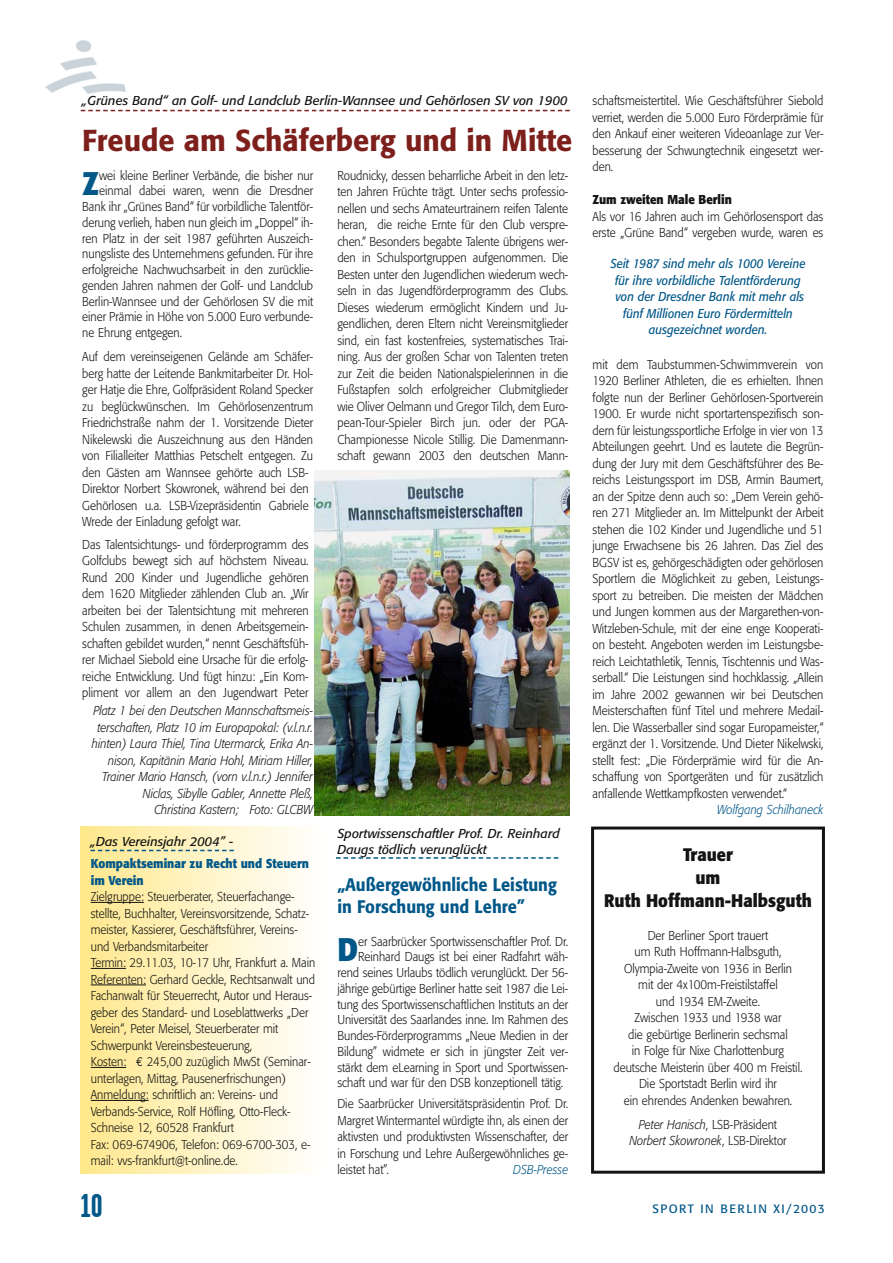
<style>
.page{position:relative;width:893px;height:1263px;background:#fff}
.page>*{position:absolute;margin:0;border:0;box-sizing:border-box;transform-origin:0 0}
.t1{font:700 33px "Garage Gothic";color:#005788}
.t2{font:700 32.4px "Formata";color:#005788;scale:.9 1}
.t3{font:500 30px "Formata";color:#7d201c;scale:.96 1}
.t4{font:500 18px/22.6px "Formata";color:#005788;scale:.9 1}
.t5{font:700 18px/22.6px "Formata";color:#131413;text-align:center;scale:.9 1}
.t6{font:300 12.75px/16.5px "Formata";color:#131413;text-align:justify;scale:.9 1}
.t7{font:italic 300 12.75px/16.5px "Formata";color:#131413;text-align:center;scale:.9 1}
.t8{font:italic 12.75px/15.9px "Formata";color:#131413}
.t9{font:italic 12.75px/16.5px "Formata";color:#005788;text-align:center;scale:.9 1}
.t10{font:700 12.75px/16.5px "Formata";color:#005888;scale:.9 1}
.t11{font:italic 300 12.75px "Formata";color:#005788;scale:.9 1}
.t12{font:700 12.75px "Formata";color:#131413;scale:.9 1}
.t13{font:12px "Formata";letter-spacing:.115em;color:#005788}
.s1{font-family:"Euro Mono";font-weight:400}
.s2{font-style:normal}
</style>
<div class="page">
<img style="left:45px;top:40px;width:81px;height:54px">
<svg style="left:81px;top:110px;width:489px;height:1px"></svg>
<div style="left:591px;top:826px;width:234px;height:348px;border:3px solid #131413"></div>
<svg style="left:336px;top:857px;width:222px;height:2px"></svg>
<img style="left:315px;top:470px;width:255px;height:345px">
<div style="left:81px;top:826px;width:245px;height:348px;background:linear-gradient(to right,#ffe88d,#fff)"></div>
<svg style="left:91px;top:902px;width:22px;height:1px"></svg>
<hr style="left:113px;top:902px;width:31px;height:1px;background:#131413">
<hr style="left:95px;top:968px;width:31px;height:1px;background:#131413">
<hr style="left:91px;top:984px;width:55px;height:1px;background:#131413">
<svg style="left:91px;top:1067px;width:35px;height:1px"></svg>
<hr style="left:91px;top:1100px;width:58px;height:1px;background:#131413">
<svg style="left:91px;top:850px;width:143px;height:1px"></svg>
<p class="t8" style="left:82px;top:94px;width:487px">„Grünes Band“ an Golf- und Landclub Berlin-Wannsee und Gehörlosen SV von 1900</p>
<h3 class="t3" style="left:82px;top:127px;width:512px">Freude am Schäferberg und in Mitte</h3>
<p class="t6" style="left:337px;top:168px;width:258px">Roudnicky, dessen beharrliche Arbeit in den letz&shy;ten Jahren Früchte trägt. Unter sechs professio&shy;nellen und sechs Amateurtrainern reifen Talente heran, die reiche Ernte für den Club verspre&shy;chen.“ Besonders begabte Talente übrigens wer&shy;den in Schulsportgruppen aufgenommen. Die Besten unter den Jugendlichen wiederum wech&shy;seln in das Jugendförderprogramm des Clubs.<br>Dieses wiederum ermöglicht Kindern und Ju&shy;gendlichen, deren Eltern nicht Vereinsmitglieder sind, ein fast kostenfreies, systematisches Trai&shy;ning. Aus der großen Schar von Talenten treten zur Zeit die beiden Nationalspielerinnen in die Fußstapfen solch erfolgreicher Clubmitglieder wie Oliver Oelmann und Gregor Tilch, dem Euro&shy;pean-Tour-Spieler Birch jun. oder der PGA-Championesse Nicole Stillig. Die Damenmann&shy;schaft gewann 2003 den deutschen Mann-</p>
<h2 class="t2" style="left:82px;top:169px;width:20px">Z</h2>
<p class="t6" style="left:99px;top:168px;width:239px">wei kleine Berliner Verbände, die bisher nur</p>
<p class="t6" style="left:99px;top:184px;width:239px">einmal dabei waren, wenn die Dresdner</p>
<p class="t6" style="left:82px;top:199px;width:258px">Bank ihr „Grünes Band“ für vorbildliche Talentför-</p>
<p class="t6" style="left:82px;top:215px;width:258px">derung verlieh, haben nun gleich im „Doppel“ ih-</p>
<p class="t6" style="left:82px;top:231px;width:258px">ren Platz in der seit 1987 geführten Auszeich-</p>
<p class="t6" style="left:82px;top:247px;width:258px">nungsliste des Unternehmens gefunden. Für ihre</p>
<p class="t6" style="left:82px;top:262px;width:258px">erfolgreiche Nachwuchsarbeit in den zurücklie-</p>
<p class="t6" style="left:82px;top:278px;width:258px">genden Jahren nahmen der Golf- und Landclub</p>
<p class="t6" style="left:82px;top:294px;width:258px">Berlin-Wannsee und der Gehörlosen SV die mit</p>
<p class="t6" style="left:82px;top:310px;width:258px">einer Prämie in Höhe von 5.000 Euro verbunde-</p>
<p class="t6" style="left:82px;top:325px;width:112px">ne Ehrung entgegen.</p>
<p class="t6" style="left:82px;top:349px;width:258px;text-align:left">Auf dem vereinseigenen Gelände am Schäfer&shy;berg hatte der Leitende Bankmitarbeiter Dr. Hol&shy;ger Hatje die Ehre, Golfpräsident Roland Specker zu beglückwünschen. Im Gehörlosenzentrum Friedrichstraße nahm der 1. Vorsitzende Dieter Nikelewski die Auszeichnung aus den Händen von Filialleiter Matthias Petschelt entgegen. Zu den Gästen am Wannsee gehörte auch LSB-Direktor Norbert Skowronek, während bei den Gehörlosen u.a. LSB-Vizepräsidentin Gabriele Wrede der Einladung gefolgt war.</p>
<p class="t6" style="left:82px;top:537px;width:253px">Das Talentsichtungs- und förderprogramm des Golfclubs bewegt sich auf höchstem Niveau.<br>Rund 200 Kinder und Jugendliche gehören dem 1620 Mitglieder zählenden Club an. „Wir arbeiten bei der Talentsichtung mit mehreren Schulen zusammen, in denen Arbeitsgemein&shy;schaften gebildet wurden,“ nennt Geschäftsfüh&shy;rer Michael Siebold eine Ursache für die erfolg&shy;reiche Entwicklung. Und fügt hinzu: „Ein Kom&shy;pliment vor allem an den Jugendwart Peter</p>
<p class="t7" style="left:92px;top:704px;width:247px;text-align:right">Platz 1 bei den Deutschen Mannschaftsmeis&shy;terschaften, Platz 10 im Europapokal: (v.l.n.r. hinten) Laura Thiel, Tina Utermarck, Erika An&shy;nison, Kapitänin Maria Hohl, Miriam Hiller, Trainer Mario Hansch, (vorn v.l.n.r.) Jennifer Niclas, Sibylle Gabler, Annette Pleß,<br>Christina Kastern; Foto: GLCBW</p>
<p class="t8" style="left:91px;top:834px;width:144px">„Das Vereinsjahr 2004” -</p>
<p class="t10" style="left:91px;top:856px;width:244px">Kompaktseminar zu Recht und Steuern im Verein</p>
<p class="t6" style="left:91px;top:889px;width:251px;text-align:left">Zielgruppe: Steuerberater, Steuerfachange&shy;stellte, Buchhalter, Vereinsvorsitzende, Schatz&shy;meister, Kassierer, Geschäftsführer, Vereins&shy;und Verbandsmitarbeiter<br>Termin: 29.11.03, 10-17 Uhr, Frankfurt a. Main Referenten: Gerhard Geckle, Rechtsanwalt und Fachanwalt für Steuerrecht, Autor und Heraus&shy;geber des Standard- und Loseblattwerks „Der Verein“, Peter Meisel, Steuerberater mit Schwerpunkt Vereinsbesteuerung,<br>Kosten: <span class="s1">€</span> 245,00 zuzüglich MwSt (Seminar&shy;unterlagen, Mittag, Pausenerfrischungen)<br>Anmeldung: schriftlich an: Vereins- und Verbands-Service, Rolf Höfling, Otto-Fleck-Schneise 12, 60528 Frankfurt<br>Fax: 069-674906, Telefon: 069-6700-303, e&shy;mail: vvs-frankfurt@t-online.de.</p>
<p class="t8" style="left:337px;top:827px;width:224px">Sportwissenschaftler Prof. Dr. Reinhard<br>Daugs tödlich verunglückt</p>
<h3 class="t4" style="left:337px;top:874px;width:245px">„Außergewöhnliche Leistung in Forschung und Lehre”</h3>
<h2 class="t2" style="left:337px;top:935px;width:24px">D</h2>
<p class="t6" style="left:358px;top:934px;width:235px">er Saarbrücker Sportwissenschaftler Prof. Dr.</p>
<p class="t6" style="left:358px;top:949px;width:235px">Reinhard Daugs ist bei einer Radfahrt wäh-</p>
<p class="t6" style="left:337px;top:965px;width:258px">rend seines Urlaubs tödlich verunglückt. Der 56-</p>
<p class="t6" style="left:337px;top:981px;width:258px">jährige gebürtige Berliner hatte seit 1987 die Lei-</p>
<p class="t6" style="left:337px;top:997px;width:258px">tung des Sportwissenschaftlichen Instituts an der</p>
<p class="t6" style="left:337px;top:1012px;width:258px">Universität des Saarlandes inne. Im Rahmen des</p>
<p class="t6" style="left:337px;top:1028px;width:258px">Bundes-Förderprogramms „Neue Medien in der</p>
<p class="t6" style="left:337px;top:1044px;width:258px">Bildung” widmete er sich in jüngster Zeit ver-</p>
<p class="t6" style="left:337px;top:1060px;width:258px">stärkt dem eLearning in Sport und Sportwissen-</p>
<p class="t6" style="left:337px;top:1075px;width:253px">schaft und war für den DSB konzeptionell tätig.</p>
<p class="t6" style="left:337px;top:1096px;width:258px">Die Saarbrücker Universitätspräsidentin Prof. Dr.<br>Margret Wintermantel würdigte ihn, als einen der aktivsten und produktivsten Wissenschafter, der in Forschung und Lehre Außergewöhnliches ge&shy;leistet hat”.</p>
<p class="t11" style="left:513px;top:1164px;width:63px">DSB-Presse</p>
<p class="t6" style="left:593px;top:93px;width:258px">schaftsmeistertitel. Wie Geschäftsführer Siebold verriet, werden die 5.000 Euro Förderprämie für den Ankauf einer weiteren Videoanlage zur Ver&shy;besserung der Schwungtechnik eingesetzt wer&shy;den.</p>
<p class="t12" style="left:593px;top:194px;width:156px">Zum zweiten Male Berlin</p>
<p class="t6" style="left:593px;top:209px;width:258px">Als vor 16 Jahren auch im Gehörlosensport das erste „Grüne Band“ vergeben wurde, waren es</p>
<p class="t9" style="left:610px;top:256px;width:218px">Seit 1987 sind mehr als 1000 Vereine für ihre vorbildliche Talentförderung von der Dresdner Bank mit mehr als fünf Millionen Euro Fördermitteln ausgezeichnet worden.</p>
<p class="t6" style="left:593px;top:357px;width:258px">mit dem Taubstummen-Schwimmverein von 1920 Berliner Athleten, die es erhielten. Ihnen folgte nun der Berliner Gehörlosen-Sportverein 1900. Er wurde nicht sportartenspezifisch son&shy;dern für leistungssportliche Erfolge in vier von 13<br>Abteilungen geehrt. Und es lautete die Begrün&shy;dung der Jury mit dem Geschäftsführer des Be&shy;reichs Leistungssport im DSB, Armin Baumert, an der Spitze denn auch so: „Dem Verein gehö&shy;ren 271 Mitglieder an. Im Mittelpunkt der Arbeit stehen die 102 Kinder und Jugendliche und 51 junge Erwachsene bis 26 Jahren. Das Ziel des BGSV ist es, gehörgeschädigten oder gehörlosen Sportlern die Möglichkeit zu geben, Leistungs&shy;sport zu betreiben. Die meisten der Mädchen und Jungen kommen aus der Margarethen-von-Witzleben-Schule, mit der eine enge Kooperati&shy;on besteht. Angeboten werden im Leistungsbe&shy;reich Leichtathletik, Tennis, Tischtennis und Was&shy;serball.“ Die Leistungen sind hochklassig. „Allein im Jahre 2002 gewannen wir bei Deutschen Meisterschaften fünf Titel und mehrere Medail&shy;len. Die Wasserballer sind sogar Europameister,“ ergänzt der 1. Vorsitzende. Und Dieter Nikelwski, stellt fest: „Die Förderprämie wird für die An&shy;schaffung von Sportgeräten und für zusätzlich anfallende Wettkampfkosten verwendet.“</p>
<p class="t11" style="left:717px;top:804px;width:120px">Wolfgang Schilhaneck</p>
<h3 class="t5" style="left:604px;top:845px;width:232px">Trauer<br>um<br>Ruth Hoffmann-Halbsguth</h3>
<p class="t6" style="left:614px;top:928px;width:211px;text-align:center">Der Berliner Sport trauert<br>um Ruth Hoffmann-Halbsguth,<br>Olympia-Zweite von 1936 in Berlin<br>mit der 4x100m-Freistilstaffel<br>und 1934 EM-Zweite.<br>Zwischen 1933 und 1938 war<br>die gebürtige Berlinerin sechsmal<br>in Folge für Nixe Charlottenburg deutsche Meisterin über 400 m Freistil.<br>Die Sportstadt Berlin wird ihr<br>ein ehrendes Andenken bewahren.</p>
<p class="t7" style="left:629px;top:1117px;width:176px">Peter Hanisch<span class="s2">, LSB-Präsident<br></span>Norbert Skowronek<span class="s2">, LSB-Direktor</span></p>
<h1 class="t1" style="left:81px;top:1193px;width:23px">10</h1>
<p class="t13" style="left:653px;top:1203px;width:174px">SPORT IN BERLIN XI/2003</p>
</div>
